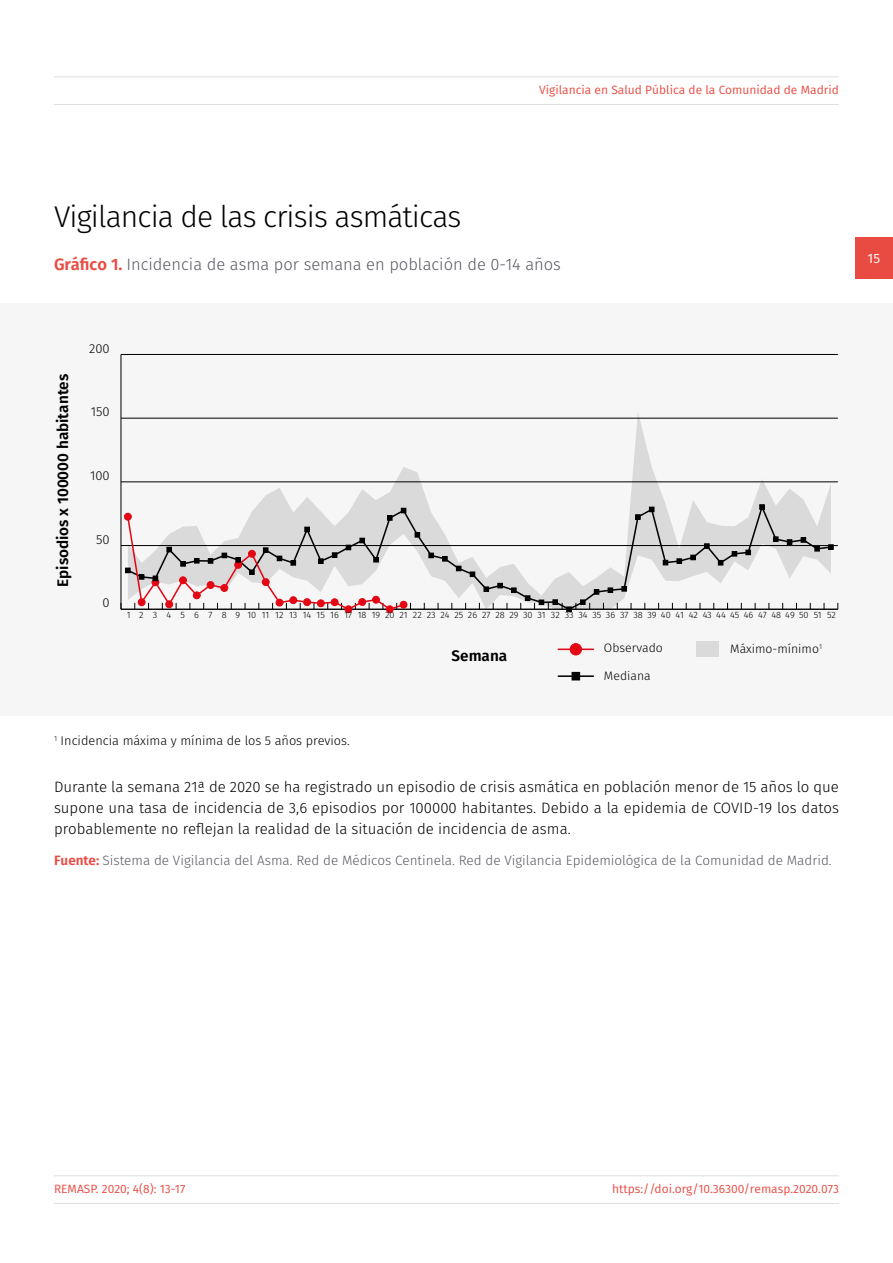
<style>
.page{position:relative;width:893px;height:1263px;background:#fff}
.page>*{position:absolute;margin:0;border:0;box-sizing:border-box;transform-origin:0 0}
.t1{font:300 30px "Fira Sans";letter-spacing:-.03em;color:#000}
.t2{font:300 16.5px "Fira Sans";color:#585961}
.t3{font:600 15.3px "Fira Sans";color:#000}
.t4{font:300 15px/21px "Fira Sans";color:#000;text-align:justify}
.t5{font:300 13.5px "Fira Sans";color:#585961}
.t6{font:13.5px "Fira Sans";color:#fff}
.t7{font:300 13.05px "Fira Sans";color:#000}
.t8{font:300 12.75px "Fira Sans";color:#000}
.t9{font:300 12.3px "Fira Sans";color:#000}
.t10{font:12px "Fira Sans";color:#e94b42}
.t11{font:300 9.15px "Fira Sans";color:#000}
.s1{font-weight:600;color:#e94b42}
</style>
<div class="page">
<hr style="left:54px;top:1175px;width:785px;height:1px;background:#dcdfde">
<hr style="left:54px;top:1203px;width:785px;height:1px;background:#dcdfde">
<hr style="left:54px;top:77px;width:785px;height:1px;background:#dcdfde">
<hr style="left:54px;top:104px;width:785px;height:1px;background:#dcdfde">
<div style="left:0;top:303px;width:893px;height:412px;background:#f6f6f6"></div>
<svg style="left:128px;top:414px;width:703px;height:90px"></svg>
<hr style="left:121px;top:354px;width:1px;height:255px;background:#000">
<hr style="left:121px;top:481px;width:717px;height:1px;background:#000">
<hr style="left:121px;top:418px;width:717px;height:1px;background:#000">
<hr style="left:121px;top:354px;width:717px;height:1px;background:#000">
<div style="left:345px;top:606px;width:7px;height:7px;border:1px solid #e30613;border-radius:50%"></div>
<div style="left:386px;top:606px;width:7px;height:7px;border:1px solid #e30613;border-radius:50%"></div>
<svg style="left:121px;top:504px;width:717px;height:108px"></svg>
<hr style="left:558px;top:675px;width:35px;height:2px;background:#000">
<div style="left:572px;top:672px;width:8px;height:8px;background:#000"></div>
<hr style="left:558px;top:648px;width:35px;height:2px;background:#e30613">
<div style="left:570px;top:644px;width:11px;height:11px;background:#e30613;border-radius:50%"></div>
<div style="left:570px;top:643px;width:12px;height:12px;border:1px solid #e30613;border-radius:50%"></div>
<div style="left:696px;top:641px;width:23px;height:16px;background:#dadada"></div>
<div style="left:855px;top:237px;width:38px;height:42px;background:#e94b42"></div>
<p class="t10" style="left:539px;top:81px;width:301px">Vigilancia en Salud Pública de la Comunidad de Madrid</p>
<h1 class="t1" style="left:54px;top:195px;width:409px">Vigilancia de las crisis asmáticas</h1>
<p class="t2" style="left:54px;top:253px;width:508px"><span class="s1">Gráfico 1.</span> Incidencia de asma por semana en población de 0-14 años</p>
<p class="t3" style="left:50px;top:587px;width:214px;rotate:-90deg">Episodios x 100000 habitantes</p>
<p class="t7" style="left:89px;top:339px;width:22px">200</p>
<p class="t7" style="left:91px;top:403px;width:20px">150</p>
<p class="t7" style="left:90px;top:466px;width:21px">100</p>
<p class="t7" style="left:96px;top:530px;width:15px">50</p>
<p class="t7" style="left:103px;top:594px;width:9px">0</p>
<p class="t11" style="left:127px;top:608px;width:711px">1 2 3 4 5 6 7 8 9 10 11 12 13 14 15 16 17 18 19 20 21 22 23 24 25 26 27 28 29 30 31 32 33 34 35 36 37 38 39 40 41 42 43 44 45 46 47 48 49 50 51 52</p>
<p class="t3" style="left:452px;top:643px;width:57px">Semana</p>
<p class="t9" style="left:604px;top:639px;width:60px">Observado</p>
<p class="t9" style="left:730px;top:640px;width:93px">Máximo-mínimo<sup>1</sup></p>
<p class="t9" style="left:604px;top:667px;width:48px">Mediana</p>
<p class="t8" style="left:54px;top:732px;width:297px"><sup>1</sup> Incidencia máxima y mínima de los 5 años previos.</p>
<p class="t4" style="left:54px;top:776px;width:786px">Durante la semana 21ª de 2020 se ha registrado un episodio de crisis asmática en población menor de 15 años lo que supone una tasa de incidencia de 3,6 episodios por 100000 habitantes. Debido a la epidemia de COVID-19 los datos probablemente no reflejan la realidad de la situación de incidencia de asma.</p>
<p class="t5" style="left:54px;top:850px;width:779px"><span class="s1">Fuente:</span> Sistema de Vigilancia del Asma. Red de Médicos Centinela. Red de Vigilancia Epidemiológica de la Comunidad de Madrid.</p>
<p class="t6" style="left:868px;top:248px;width:14px">15</p>
<p class="t10" style="left:54px;top:1180px;width:133px">REMASP. 2020; 4(8): 13-17</p>
<p class="t10" style="left:612px;top:1180px;width:228px">https://doi.org/10.36300/remasp.2020.073</p>
</div>
